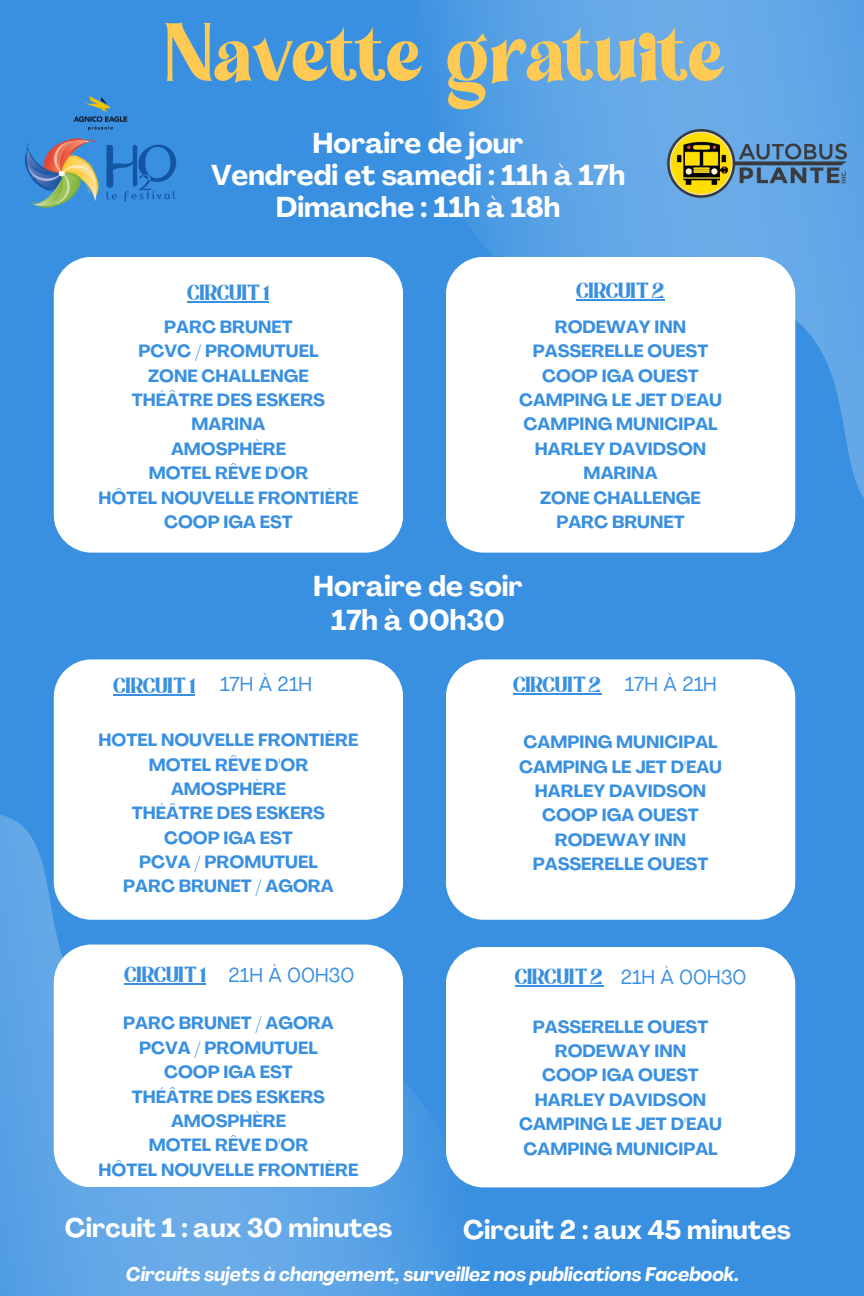
<style>
.page{position:relative;width:864px;height:1296px;background:#3990e1}
.page>*{position:absolute;margin:0;border:0;box-sizing:border-box;transform-origin:0 0}
.t1{font:75px "Mount Hills";color:#ffca54}
.t2{font:700 28.35px "Agrandir";color:#fff}
.t3{font:700 26.35px "Agrandir";color:#fff}
.t4{font:20px "Mount Hills";color:#3990e1}
.t5{font:20px "Agrandir";color:#3990e1}
.t6{font:italic 700 19.35px "Agrandir";color:#fff}
.t7{font:700 17.5px "Agrandir";color:#3990e1}
</style>
<div class="page">
<svg style="left:371px;top:0;width:493px;height:549px"></svg>
<svg style="left:0;top:783px;width:545px;height:513px"></svg>
<div style="left:54px;top:257px;width:349px;height:296px;background:#fff;border-radius:38px"></div>
<img style="left:24px;top:96px;width:153px;height:112px">
<div style="left:446px;top:257px;width:349px;height:296px;background:#fff;border-radius:38px"></div>
<img style="left:668px;top:129px;width:179px;height:68px">
<hr style="left:188px;top:301px;width:81px;height:2px;background:#3990e1">
<hr style="left:576px;top:299px;width:89px;height:2px;background:#3990e1">
<div style="left:54px;top:659px;width:349px;height:261px;background:#fff;border-radius:38px"></div>
<div style="left:54px;top:945px;width:349px;height:242px;background:#fff;border-radius:38px"></div>
<div style="left:446px;top:659px;width:349px;height:261px;background:#fff;border-radius:38px"></div>
<div style="left:446px;top:947px;width:349px;height:240px;background:#fff;border-radius:38px"></div>
<hr style="left:113px;top:694px;width:82px;height:2px;background:#3990e1">
<hr style="left:513px;top:693px;width:89px;height:2px;background:#3990e1">
<hr style="left:124px;top:983px;width:82px;height:2px;background:#3990e1">
<hr style="left:515px;top:985px;width:88px;height:2px;background:#3990e1">
<p class="t1" style="left:165px;top:2px;width:562px">Navette gratuite</p>
<p class="t2" style="left:313px;top:132px;width:213px">Horaire de jour</p>
<p class="t2" style="left:211px;top:164px;width:416px">Vendredi et samedi : 11h à 17h</p>
<p class="t2" style="left:276px;top:196px;width:286px">Dimanche : 11h à 18h</p>
<p class="t4" style="left:188px;top:279px;width:83px">CIRCUIT 1</p>
<p class="t4" style="left:576px;top:277px;width:90px">CIRCUIT 2</p>
<p class="t7" style="left:555px;top:320px;width:133px">RODEWAY INN</p>
<p class="t7" style="left:533px;top:344px;width:177px">PASSERELLE OUEST</p>
<p class="t7" style="left:542px;top:369px;width:158px">COOP IGA OUEST</p>
<p class="t7" style="left:519px;top:393px;width:205px">CAMPING LE JET D'EAU</p>
<p class="t7" style="left:524px;top:417px;width:196px">CAMPING MUNICIPAL</p>
<p class="t7" style="left:535px;top:442px;width:173px">HARLEY DAVIDSON</p>
<p class="t7" style="left:584px;top:466px;width:75px">MARINA</p>
<p class="t7" style="left:540px;top:490px;width:162px">ZONE CHALLENGE</p>
<p class="t7" style="left:556px;top:515px;width:130px">PARC BRUNET</p>
<p class="t7" style="left:164px;top:320px;width:130px">PARC BRUNET</p>
<p class="t7" style="left:139px;top:344px;width:181px">PCVC / PROMUTUEL</p>
<p class="t7" style="left:148px;top:369px;width:162px">ZONE CHALLENGE</p>
<p class="t7" style="left:132px;top:393px;width:195px">THÉÂTRE DES ESKERS</p>
<p class="t7" style="left:192px;top:417px;width:75px">MARINA</p>
<p class="t7" style="left:171px;top:442px;width:116px">AMOSPHÈRE</p>
<p class="t7" style="left:149px;top:466px;width:161px">MOTEL RÊVE D'OR</p>
<p class="t7" style="left:99px;top:490px;width:261px">HÔTEL NOUVELLE FRONTIÈRE</p>
<p class="t7" style="left:164px;top:515px;width:130px">COOP IGA EST</p>
<p class="t2" style="left:313px;top:574px;width:211px">Horaire de soir</p>
<p class="t2" style="left:331px;top:609px;width:175px">17h à 00h30</p>
<p class="t4" style="left:113px;top:671px;width:83px">CIRCUIT 1</p>
<p class="t5" style="left:220px;top:676px;width:93px">17H À 21H</p>
<p class="t4" style="left:513px;top:671px;width:90px">CIRCUIT 2</p>
<p class="t5" style="left:625px;top:676px;width:93px">17H À 21H</p>
<p class="t7" style="left:99px;top:733px;width:261px">HOTEL NOUVELLE FRONTIÈRE</p>
<p class="t7" style="left:149px;top:757px;width:161px">MOTEL RÊVE D'OR</p>
<p class="t7" style="left:171px;top:782px;width:116px">AMOSPHÈRE</p>
<p class="t7" style="left:132px;top:806px;width:195px">THÉÂTRE DES ESKERS</p>
<p class="t7" style="left:164px;top:831px;width:130px">COOP IGA EST</p>
<p class="t7" style="left:139px;top:855px;width:180px">PCVA / PROMUTUEL</p>
<p class="t7" style="left:123px;top:879px;width:212px">PARC BRUNET / AGORA</p>
<p class="t7" style="left:524px;top:735px;width:196px">CAMPING MUNICIPAL</p>
<p class="t7" style="left:519px;top:759px;width:205px">CAMPING LE JET D'EAU</p>
<p class="t7" style="left:535px;top:784px;width:173px">HARLEY DAVIDSON</p>
<p class="t7" style="left:542px;top:808px;width:158px">COOP IGA OUEST</p>
<p class="t7" style="left:555px;top:833px;width:133px">RODEWAY INN</p>
<p class="t7" style="left:533px;top:857px;width:177px">PASSERELLE OUEST</p>
<p class="t4" style="left:124px;top:961px;width:83px">CIRCUIT 1</p>
<p class="t5" style="left:229px;top:967px;width:127px">21H À 00H30</p>
<p class="t4" style="left:515px;top:963px;width:90px">CIRCUIT 2</p>
<p class="t5" style="left:621px;top:969px;width:127px">21H À 00H30</p>
<p class="t7" style="left:123px;top:1016px;width:212px">PARC BRUNET / AGORA</p>
<p class="t7" style="left:139px;top:1041px;width:180px">PCVA / PROMUTUEL</p>
<p class="t7" style="left:164px;top:1065px;width:130px">COOP IGA EST</p>
<p class="t7" style="left:132px;top:1089px;width:195px">THÉÂTRE DES ESKERS</p>
<p class="t7" style="left:171px;top:1114px;width:116px">AMOSPHÈRE</p>
<p class="t7" style="left:149px;top:1138px;width:161px">MOTEL RÊVE D'OR</p>
<p class="t7" style="left:99px;top:1163px;width:261px">HÔTEL NOUVELLE FRONTIÈRE</p>
<p class="t7" style="left:533px;top:1020px;width:177px">PASSERELLE OUEST</p>
<p class="t7" style="left:555px;top:1044px;width:133px">RODEWAY INN</p>
<p class="t7" style="left:542px;top:1068px;width:158px">COOP IGA OUEST</p>
<p class="t7" style="left:535px;top:1093px;width:173px">HARLEY DAVIDSON</p>
<p class="t7" style="left:519px;top:1117px;width:205px">CAMPING LE JET D'EAU</p>
<p class="t7" style="left:524px;top:1141px;width:196px">CAMPING MUNICIPAL</p>
<p class="t3" style="left:65px;top:1217px;width:329px">Circuit 1 : aux 30 minutes</p>
<p class="t3" style="left:463px;top:1219px;width:329px">Circuit 2 : aux 45 minutes</p>
<p class="t6" style="left:126px;top:1267px;width:615px">Circuits sujets à changement, surveillez nos publications Facebook.</p>
</div>
